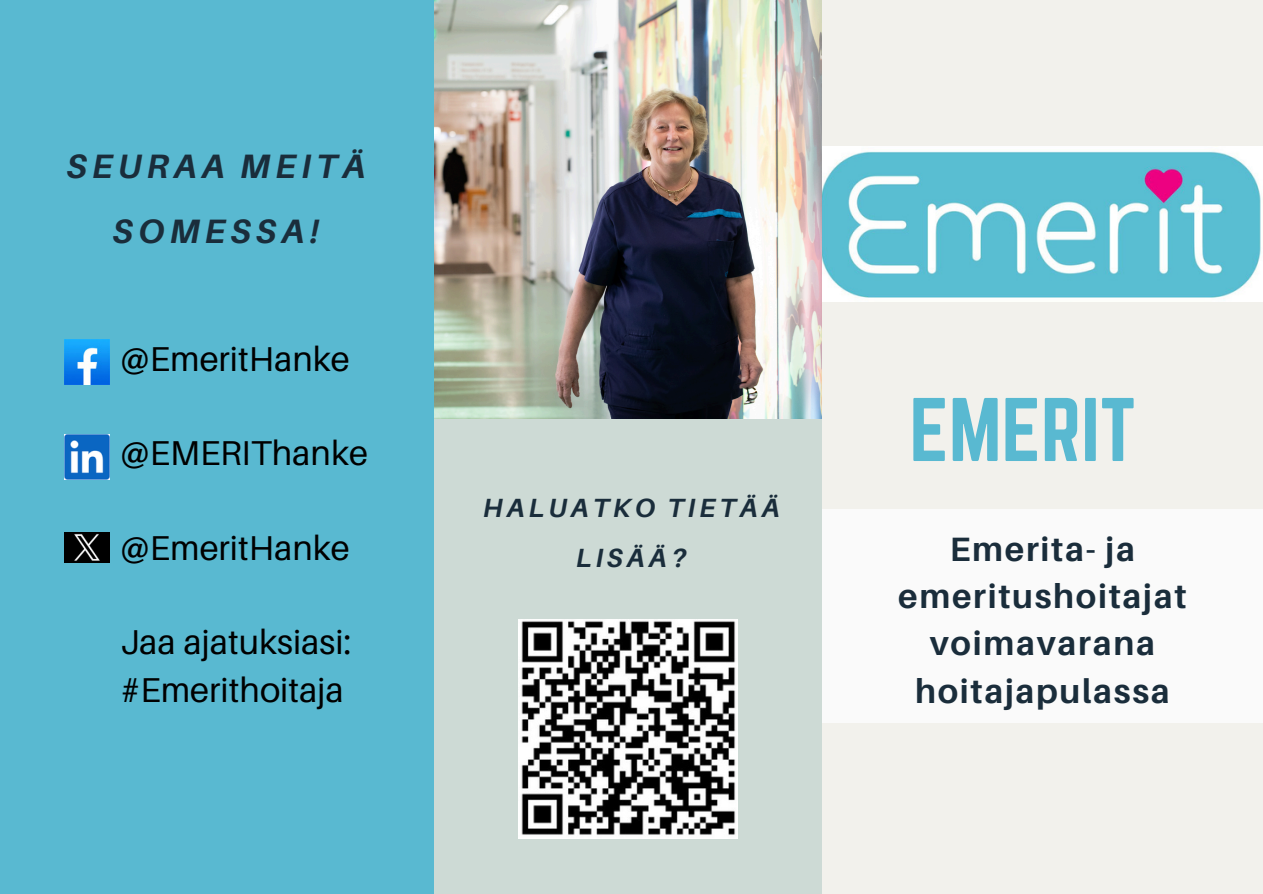
<style>
.page{position:relative;width:1263px;height:894px;background:#fff}
.page>*{position:absolute;margin:0;border:0;box-sizing:border-box;transform-origin:0 0}
.t1{font:78.75px "Norwester";color:#59b9d1}
.t2{font:34.5px/47.2px "Aileron";color:#000}
.t3{font:italic 700 33.9px/64.2px "Aileron";letter-spacing:.15em;color:#1a2d3b;text-align:center}
.t4{font:700 33.75px/47.2px "Aileron";letter-spacing:.05em;color:#1a2d3b;text-align:center}
.t5{font:italic 700 26.4px/49.5px "Aileron";letter-spacing:.15em;color:#1a2d3b;text-align:center}
</style>
<div class="page">
<div style="left:0;top:0;width:1263px;height:893px;background:#f2f1ec"></div>
<div style="left:0;top:0;width:434px;height:893px;background:#59b9d1"></div>
<div style="left:434px;top:0;width:387px;height:893px;background:#cddad5"></div>
<img style="left:64px;top:339px;width:45px;height:45px">
<img style="left:64px;top:434px;width:45px;height:45px">
<img style="left:64px;top:533px;width:45px;height:29px">
<img style="left:822px;top:146px;width:441px;height:155px">
<div style="left:822px;top:509px;width:441px;height:213px;background:#fafafa"></div>
<img style="left:518px;top:619px;width:220px;height:219px">
<img style="left:434px;top:0;width:387px;height:418px">
<p class="t3" style="left:67px;top:134px;width:300px">SEURAA MEITÄ<br>SOMESSA!</p>
<p class="t2" style="left:121px;top:334px;width:231px">@EmeritHanke</p>
<p class="t2" style="left:121px;top:428px;width:249px">@EMERIThanke</p>
<p class="t2" style="left:121px;top:523px;width:231px">@EmeritHanke</p>
<h1 class="t2" style="left:121px;top:617px;width:232px">Jaa ajatuksiasi: #Emerithoitaja</h1>
<h3 class="t5" style="left:483px;top:482px;width:298px">HALUATKO TIETÄÄ<br>LISÄÄ?</h3>
<h4 class="t1" style="left:909px;top:382px;width:228px">EMERIT</h4>
<h4 class="t4" style="left:898px;top:524px;width:290px">Emerita- ja emeritushoitajat voimavarana hoitajapulassa</h4>
</div>
